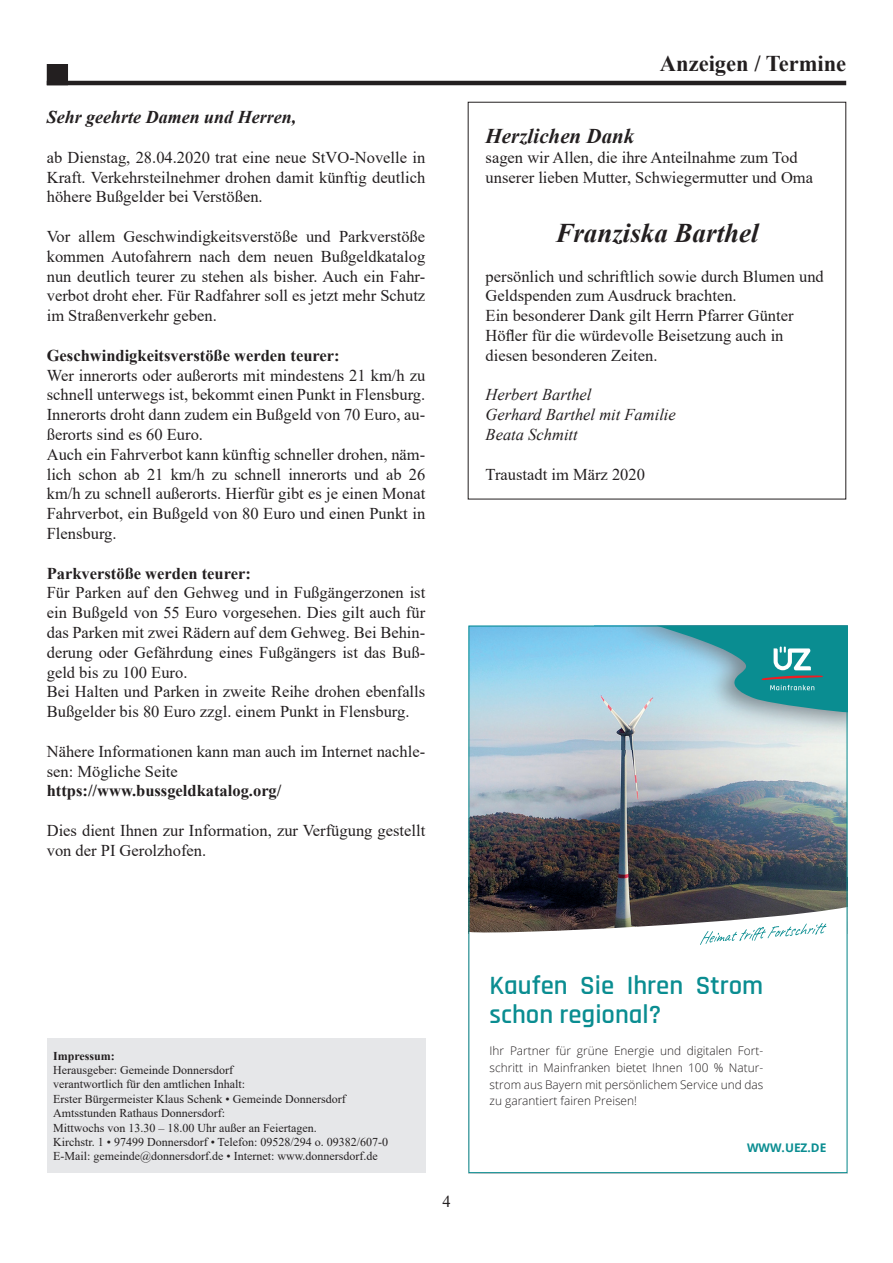
<style>
.page{position:relative;width:893px;height:1263px;background:#fff}
.page>*{position:absolute;margin:0;border:0;box-sizing:border-box;transform-origin:0 0}
.t1{font:italic 700 27px "Times New Roman";color:#231f20}
.t2{font:600 26.7px/29.7px "Rajdhani";color:#0a8d91}
.t3{font:700 22.5px "Times New Roman";color:#231f20}
.t4{font:italic 700 21px "Times New Roman";color:#231f20}
.t5{font:italic 700 18px "Times New Roman";color:#231f20}
.t6{font:16.5px/19.8px "Times New Roman";color:#231f20}
.t7{font:700 16.5px "Times New Roman";color:#231f20}
.t8{font:italic 16.5px/19.8px "Times New Roman";color:#231f20}
.t9{font:12px/14.4px "Times New Roman";color:#231f20}
.t10{font:700 12px "Times New Roman";color:#231f20}
.t11{font:300 11.85px/16.6px "Open Sans";color:#231f20;text-align:justify}
.t12{font:700 11.85px "Open Sans";color:#0a8d91}
</style>
<div class="page">
<hr style="left:47px;top:81px;width:799px;height:4px;background:#231f20">
<div style="left:47px;top:64px;width:21px;height:21px;background:#231f20"></div>
<img style="left:470px;top:628px;width:375px;height:249px">
<img style="left:470px;top:877px;width:375px;height:30px">
<svg style="left:470px;top:907px;width:375px;height:26px"></svg>
<img style="left:594px;top:628px;width:251px;height:121px">
<svg style="left:657px;top:628px;width:188px;height:84px;background:#54a9b3"></svg>
<svg style="left:700px;top:923px;width:126px;height:22px"></svg>
<div style="left:47px;top:1038px;width:378px;height:135px;background:#e6e7e9"></div>
<p class="t5" style="left:47px;top:105px;width:251px">Sehr geehrte Damen und Herren,</p>
<p class="t6" style="left:47px;top:147px;width:380px;text-align:justify">ab Dienstag, 28.04.2020 trat eine neue StVO-Novelle in Kraft. Verkehrsteilnehmer drohen damit künftig deutlich höhere Bußgelder bei Verstößen.</p>
<p class="t6" style="left:47px;top:226px;width:380px;text-align:justify">Vor allem Geschwindigkeitsverstöße und Parkverstöße kommen Autofahrern nach dem neuen Bußgeldkatalog nun deutlich teurer zu stehen als bisher. Auch ein Fahr&shy;verbot droht eher. Für Radfahrer soll es jetzt mehr Schutz im Straßenverkehr geben.</p>
<p class="t7" style="left:47px;top:343px;width:294px">Geschwindigkeitsverstöße werden teurer:</p>
<p class="t6" style="left:47px;top:365px;width:380px">Wer innerorts oder außerorts mit mindestens 21 km/h zu schnell unterwegs ist, bekommt einen Punkt in Flensburg.<br>Innerorts droht dann zudem ein Bußgeld von 70 Euro, au&shy;ßerorts sind es 60 Euro.<br>Auch ein Fahrverbot kann künftig schneller drohen, näm&shy;lich schon ab 21 km/h zu schnell innerorts und ab 26 km/h zu schnell außerorts. Hierfür gibt es je einen Monat Fahrverbot, ein Bußgeld von 80 Euro und einen Punkt in Flensburg.</p>
<p class="t7" style="left:47px;top:561px;width:206px">Parkverstöße werden teurer:</p>
<p class="t6" style="left:47px;top:582px;width:380px">Für Parken auf den Gehweg und in Fußgängerzonen ist ein Bußgeld von 55 Euro vorgesehen. Dies gilt auch für das Parken mit zwei Rädern auf dem Gehweg. Bei Behin&shy;derung oder Gefährdung eines Fußgängers ist das Buß&shy;geld bis zu 100 Euro.<br>Bei Halten und Parken in zweite Reihe drohen ebenfalls Bußgelder bis 80 Euro zzgl. einem Punkt in Flensburg.</p>
<p class="t6" style="left:47px;top:741px;width:380px">Nähere Informationen kann man auch im Internet nachle&shy;sen: Mögliche Seite</p>
<p class="t7" style="left:47px;top:779px;width:236px">https://www.bussgeldkatalog.org/</p>
<p class="t6" style="left:47px;top:820px;width:380px">Dies dient Ihnen zur Information, zur Verfügung gestellt von der PI Gerolzhofen.</p>
<h3 class="t3" style="left:660px;top:47px;width:188px">Anzeigen / Termine</h3>
<p class="t4" style="left:486px;top:121px;width:150px">Herzlichen Dank</p>
<p class="t6" style="left:486px;top:147px;width:329px">sagen wir Allen, die ihre Anteilnahme zum Tod unserer lieben Mutter, Schwiegermutter und Oma</p>
<h1 class="t1" style="left:555px;top:214px;width:205px">Franziska Barthel</h1>
<p class="t6" style="left:486px;top:266px;width:340px">persönlich und schriftlich sowie durch Blumen und Geldspenden zum Ausdruck brachten.<br>Ein besonderer Dank gilt Herrn Pfarrer Günter Höfler für die würdevolle Beisetzung auch in diesen besonderen Zeiten.</p>
<p class="t8" style="left:486px;top:385px;width:192px">Herbert Barthel<br>Gerhard Barthel mit Familie<br>Beata Schmitt</p>
<p class="t6" style="left:486px;top:464px;width:161px">Traustadt im März 2020</p>
<p class="t10" style="left:53px;top:1047px;width:63px">Impressum:</p>
<p class="t9" style="left:53px;top:1062px;width:336px">Herausgeber: Gemeinde Donnersdorf<br>verantwortlich für den amtlichen Inhalt:<br>Erster Bürgermeister Klaus Schenk • Gemeinde Donnersdorf Amtsstunden Rathaus Donnersdorf:<br>Mittwochs von 13.30 – 18.00 Uhr außer an Feiertagen.<br>Kirchstr. 1 • 97499 Donnersdorf • Telefon: 09528/294 o. 09382/607-0<br>E-Mail: gemeinde@donnersdorf.de • Internet: www.donnersdorf.de</p>
<p class="t6" style="left:442px;top:1191px;width:10px">4</p>
<h2 class="t2" style="left:490px;top:971px;width:275px">Kaufen Sie Ihren Strom schon regional?</h2>
<p class="t11" style="left:490px;top:1042px;width:275px">Ihr Partner für grüne Energie und digitalen Fort&shy;schritt in Mainfranken bietet Ihnen 100 % Natur&shy;strom aus Bayern mit persönlichem Service und das zu garantiert fairen Preisen!</p>
<p class="t12" style="left:747px;top:1139px;width:81px">WWW.UEZ.DE</p>
</div>
